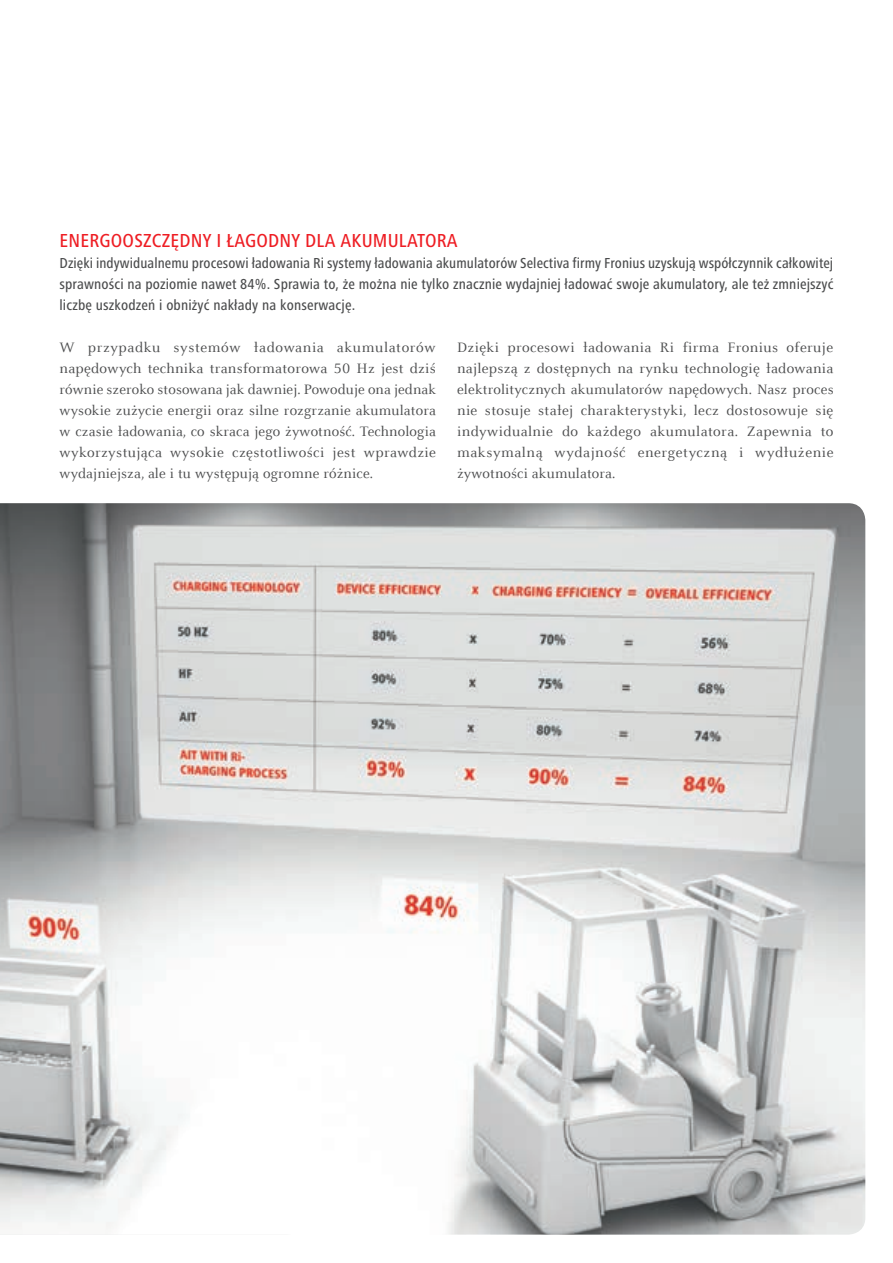
<style>
.page{position:relative;width:893px;height:1263px;background:#fff}
.page>*{position:absolute;margin:0;border:0;box-sizing:border-box;transform-origin:0 0}
.t1{font:500 condensed 19.5px "Frutiger Next LTW1 G";letter-spacing:.01em;color:#ee1d23}
.t2{font:15px/21px "Celeste Offc Pro";letter-spacing:.01em;color:#4b4c4d;text-align:justify}
.t3{font:500 condensed 15px/21px "Frutiger Next LTW1 G";letter-spacing:.01em;color:#4b4c4d;text-align:justify}
</style>
<div class="page">
<img style="left:0;top:503px;width:865px;height:731px">
<h1 class="t1" style="left:60px;top:230px;width:400px">ENERGOOSZCZĘDNY I ŁAGODNY DLA AKUMULATORA</h1>
<p class="t3" style="left:60px;top:253px;width:775px">Dzięki indywidualnemu procesowi ładowania Ri systemy ładowania akumulatorów Selectiva firmy Fronius uzyskują współczynnik całkowitej sprawności na poziomie nawet 84%. Sprawia to, że można nie tylko znacznie wydajniej ładować swoje akumulatory, ale też zmniejszyć liczbę uszkodzeń i obniżyć nakłady na konserwację.</p>
<p class="t2" style="left:60px;top:337px;width:378px">W przypadku systemów ładowania akumulatorów napędowych technika transformatorowa 50 Hz jest dziś równie szeroko stosowana jak dawniej. Powoduje ona jednak wysokie zużycie energii oraz silne rozgrzanie akumulatora w czasie ładowania, co skraca jego żywotność. Technologia wykorzystująca wysokie częstotliwości jest wprawdzie wydajniejsza, ale i tu występują ogromne różnice.</p>
<p class="t2" style="left:457px;top:337px;width:378px">Dzięki procesowi ładowania Ri firma Fronius oferuje najlepszą z dostępnych na rynku technologię ładowania elektrolitycznych akumulatorów napędowych. Nasz proces nie stosuje stałej charakterystyki, lecz dostosowuje się indywidualnie do każdego akumulatora. Zapewnia to maksymalną wydajność energetyczną i wydłużenie żywotności akumulatora.</p>
</div>
